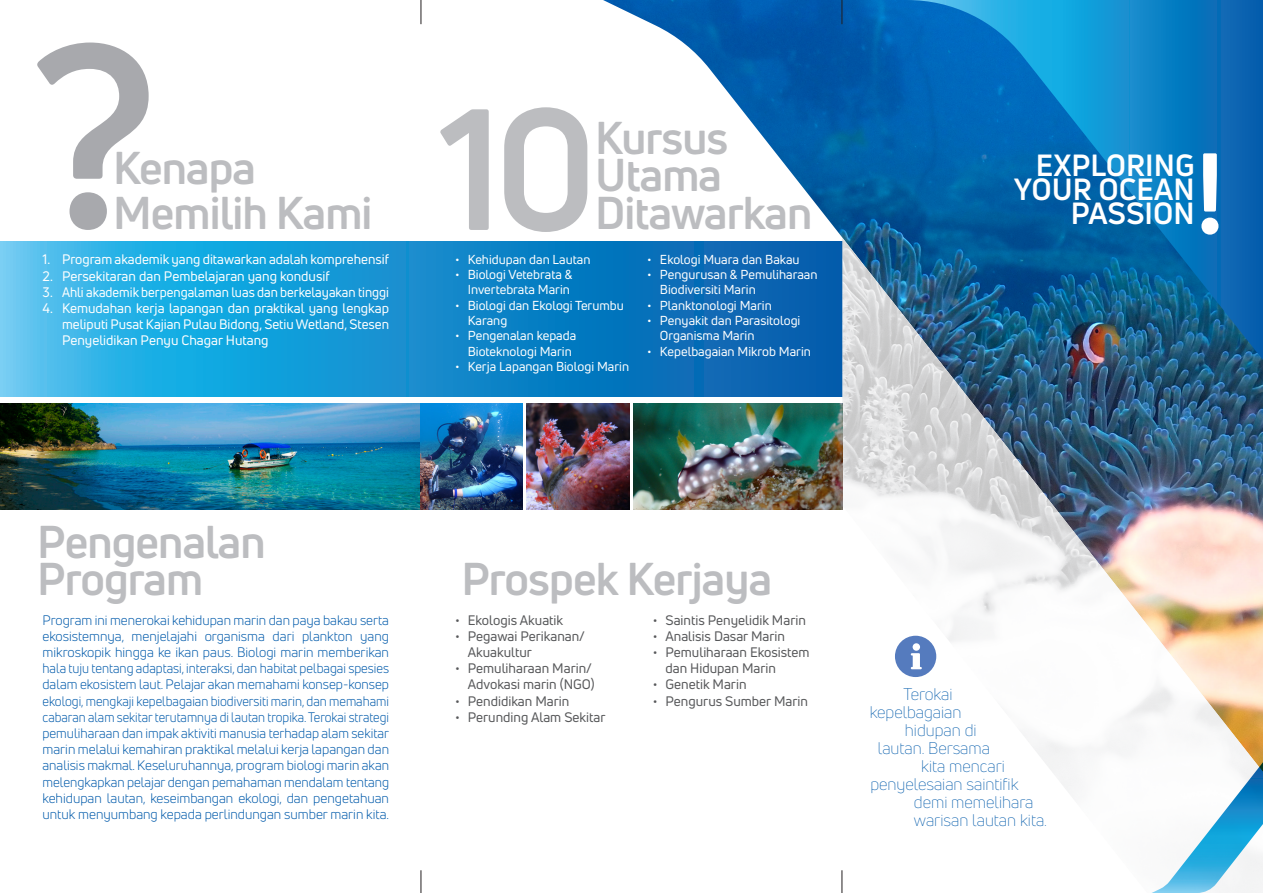
<style>
.page{position:relative;width:1263px;height:893px;background:#fff}
.page>*{position:absolute;margin:0;border:0;box-sizing:border-box;transform-origin:0 0}
.t1{font:700 168.6px "Uni Neue";color:#bcbdc0}
.t2{font:700 45px "Uni Neue";letter-spacing:-.02em;color:#bcbdc0}
.t3{font:700 30px/24px "Uni Neue";color:#fff;text-align:right}
.t4{font:300 16.5px "Uni Neue";color:#015aaa}
.t5{font:13.5px/16.2px "Uni Neue";color:#015aaa;text-align:justify}
.t6{font:13.5px/16.2px "Uni Neue";color:#57585a}
.t7{font:13.5px/16.2px "Uni Neue";color:#fff;text-align:justify}
.t8{font:13.5px "Uni Neue";color:#fff;scale:.96 1}
.t9{font:12.75px/15.3px "Uni Neue";color:#fff}
</style>
<div class="page">
<img style="left:527px;top:404px;width:76px;height:106px">
<svg style="left:0;top:241px;width:603px;height:156px;background:#1c9cd8"></svg>
<img style="left:603px;top:0;width:660px;height:510px">
<img style="left:842px;top:238px;width:421px;height:655px">
<svg style="left:1151px;top:735px;width:112px;height:158px"></svg>
<div style="left:895px;top:636px;width:41px;height:41px;background:#557bbe;border-radius:50%"></div>
<svg style="left:911px;top:643px;width:11px;height:26px"></svg>
<svg style="left:421px;top:0;width:1px;height:24px"></svg>
<svg style="left:841px;top:0;width:1px;height:24px"></svg>
<svg style="left:421px;top:870px;width:1px;height:23px"></svg>
<svg style="left:841px;top:870px;width:1px;height:23px"></svg>
<svg style="left:1201px;top:153px;width:17px;height:82px"></svg>
<img style="left:0;top:404px;width:522px;height:106px">
<img style="left:633px;top:404px;width:209px;height:106px">
<svg style="left:37px;top:43px;width:112px;height:187px"></svg>
<p class="t2" style="left:113px;top:140px;width:145px">Kenapa</p>
<p class="t2" style="left:113px;top:185px;width:261px">Memilih Kami</p>
<p class="t7" style="left:43px;top:251px;width:348px">1. Program akademik yang ditawarkan adalah komprehensif</p>
<p class="t7" style="left:43px;top:267px;width:289px">2. Persekitaran dan Pembelajaran yang kondusif</p>
<p class="t8" style="left:43px;top:283px;width:362px">3. Ahli akademik berpengalaman luas dan berkelayakan tinggi</p>
<p class="t7" style="left:62px;top:300px;width:329px;text-indent:-20px">4. Kemudahan kerja lapangan dan praktikal yang lengkap meliputi Pusat Kajian Pulau Bidong, Setiu Wetland, Stesen Penyelidikan Penyu Chagar Hutang</p>
<p class="t1" style="left:438px;top:64px;width:161px">10</p>
<p class="t2" style="left:595px;top:109px;width:135px">Kursus</p>
<p class="t2" style="left:595px;top:147px;width:128px">Utama</p>
<p class="t2" style="left:595px;top:184px;width:219px">Ditawarkan</p>
<p class="t9" style="left:455px;top:251px;width:137px">• Kehidupan dan Lautan</p>
<p class="t9" style="left:455px;top:267px;width:119px;text-align:right">• Biologi Vetebrata &amp;<br>Invertebrata Marin</p>
<p class="t9" style="left:468px;top:297px;width:158px;text-indent:-13px">• Biologi dan Ekologi Terumbu<br>Karang</p>
<p class="t9" style="left:468px;top:328px;width:110px;text-indent:-13px">• Pengenalan kepada<br>Bioteknologi Marin</p>
<p class="t9" style="left:455px;top:359px;width:176px">• Kerja Lapangan Biologi Marin</p>
<p class="t9" style="left:647px;top:251px;width:154px">• Ekologi Muara dan Bakau</p>
<p class="t9" style="left:660px;top:267px;width:159px;text-indent:-13px">• Pengurusan &amp; Pemuliharaan<br>Biodiversiti Marin</p>
<p class="t9" style="left:647px;top:297px;width:126px">• Planktonologi Marin</p>
<p class="t9" style="left:660px;top:313px;width:142px;text-indent:-13px">• Penyakit dan Parasitologi<br>Organisma Marin</p>
<p class="t9" style="left:647px;top:343px;width:165px">• Kepelbagaian Mikrob Marin</p>
<p class="t3" style="left:1014px;top:153px;width:182px">EXPLORING<br>YOUR OCEAN<br>PASSION</p>
<p class="t2" style="left:37px;top:514px;width:230px">Pengenalan</p>
<p class="t2" style="left:37px;top:551px;width:167px">Program</p>
<p class="t2" style="left:461px;top:551px;width:312px">Prospek Kerjaya</p>
<p class="t5" style="left:43px;top:612px;width:348px">Program ini menerokai kehidupan marin dan paya bakau serta ekosistemnya, menjelajahi organisma dari plankton yang mikroskopik hingga ke ikan paus. Biologi marin memberikan hala tuju tentang adaptasi, interaksi, dan habitat pelbagai spesies dalam ekosistem laut. Pelajar akan memahami konsep-konsep ekologi, mengkaji kepelbagaian biodiversiti marin, dan memahami cabaran alam sekitar terutamnya di lautan tropika. Terokai strategi pemuliharaan dan impak aktiviti manusia terhadap alam sekitar marin melalui kemahiran praktikal melalui kerja lapangan dan analisis makmal. Keseluruhannya, program biologi marin akan melengkapkan pelajar dengan pemahaman mendalam tentang kehidupan lautan, keseimbangan ekologi, dan pengetahuan untuk menyumbang kepada perlindungan sumber marin kita.</p>
<p class="t6" style="left:455px;top:611px;width:110px">• Ekologis Akuatik</p>
<p class="t6" style="left:468px;top:628px;width:119px;text-indent:-13px">• Pegawai Perikanan/<br>Akuakultur</p>
<p class="t6" style="left:455px;top:660px;width:141px;text-align:right">• Pemuliharaan Marin/<br>Advokasi marin (NGO)</p>
<p class="t6" style="left:455px;top:692px;width:116px">• Pendidikan Marin</p>
<p class="t6" style="left:455px;top:709px;width:152px">• Perunding Alam Sekitar</p>
<p class="t6" style="left:653px;top:611px;width:155px">• Saintis Penyelidik Marin</p>
<p class="t6" style="left:653px;top:628px;width:134px">• Analisis Dasar Marin</p>
<p class="t6" style="left:665px;top:644px;width:146px;text-indent:-13px">• Pemuliharaan Ekosistem dan Hidupan Marin</p>
<p class="t6" style="left:653px;top:676px;width:95px">• Genetik Marin</p>
<p class="t6" style="left:653px;top:692px;width:157px">• Pengurus Sumber Marin</p>
<p class="t4" style="left:903px;top:684px;width:51px">Terokai</p>
<p class="t4" style="left:870px;top:702px;width:93px">kepelbagaian</p>
<p class="t4" style="left:905px;top:720px;width:73px">hidupan di</p>
<p class="t4" style="left:878px;top:738px;width:114px">lautan. Bersama</p>
<p class="t4" style="left:921px;top:756px;width:85px">kita mencari</p>
<p class="t4" style="left:870px;top:774px;width:150px">penyelesaian saintifik</p>
<p class="t4" style="left:914px;top:792px;width:121px">demi memelihara</p>
<p class="t4" style="left:914px;top:810px;width:135px">warisan lautan kita.</p>
</div>
